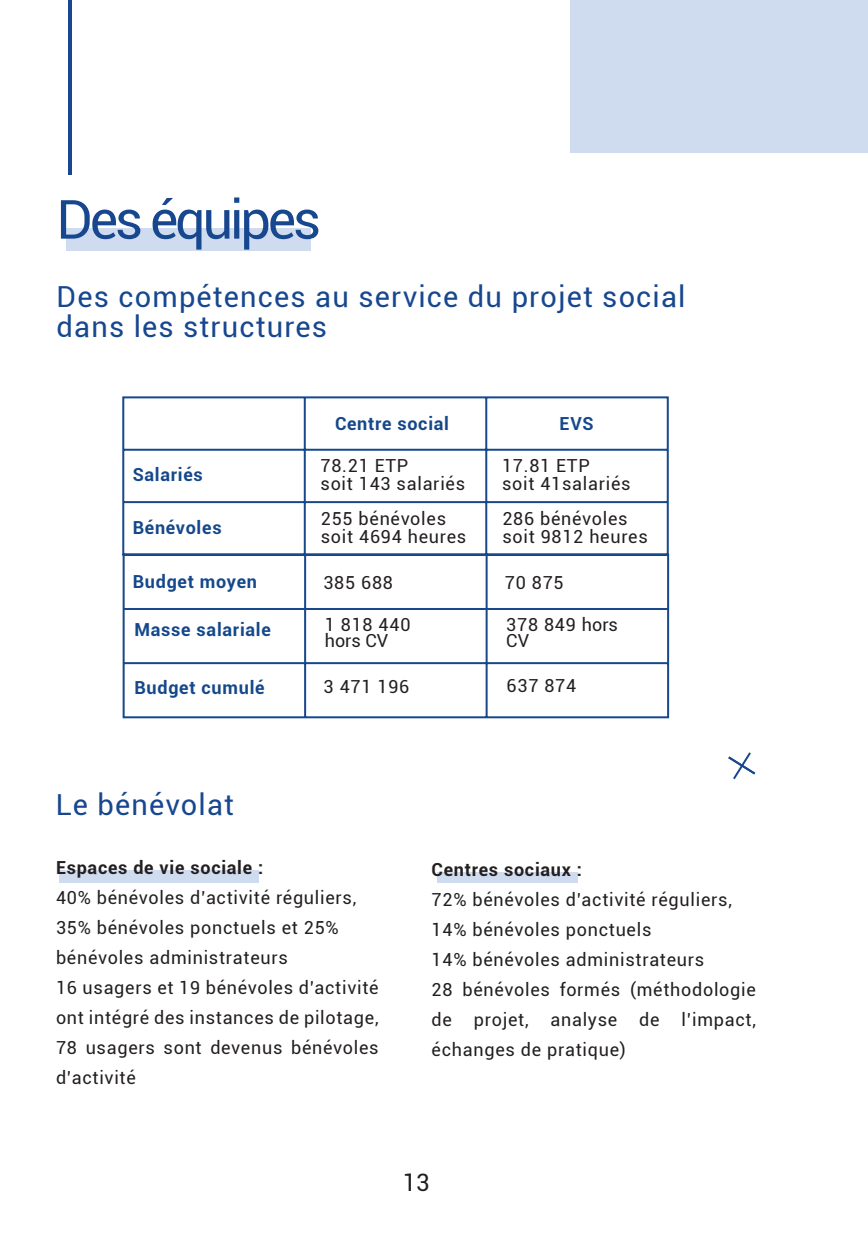
<style>
.page{position:relative;width:868px;height:1248px;background:#fff}
.page>*{position:absolute;margin:0;border:0;box-sizing:border-box;transform-origin:0 0}
.Title_60_pt{font:54px "Roboto";letter-spacing:-.06em;color:#17478e}
.Body_10_pt___Pink_Dr{font:29px/30px "Roboto";letter-spacing:.04em;color:#17478e}
.t1{font:24px "Roboto";color:#231f20}
.t2{font:18px/30px "Roboto";letter-spacing:.04em;color:#231f20}
.t3{font:700 18px "Roboto";letter-spacing:.04em;color:#15488b}
.t4{font:700 18px "Roboto";letter-spacing:.04em;color:#231f20}
.t5{font:18px/16px "Roboto";letter-spacing:.02em;color:#231f20}
</style>
<div class="page">
<div style="left:66px;top:228px;width:245px;height:23px;background:#cfdbef"></div>
<hr style="left:68px;top:0;width:3px;height:174px;background:#184790">
<div style="left:570px;top:0;width:297px;height:152px;background:#cfdbef"></div>
<svg style="left:728px;top:752px;width:28px;height:28px"></svg>
<svg style="left:122px;top:396px;width:548px;height:323px"></svg>
<div style="left:437px;top:871px;width:140px;height:11px;background:#cfdbef"></div>
<div style="left:59px;top:870px;width:199px;height:13px;background:#cfdbef"></div>
<p class="Title_60_pt" style="left:56px;top:181px;width:266px">Des équipes</p>
<p class="Body_10_pt___Pink_Dr" style="left:57px;top:280px;width:630px">Des compétences au service du projet social dans les structures</p>
<p class="t3" style="left:133px;top:462px;width:72px">Salariés</p>
<p class="t3" style="left:133px;top:514px;width:90px">Bénévoles</p>
<p class="t3" style="left:133px;top:568px;width:126px">Budget moyen</p>
<p class="t3" style="left:134px;top:617px;width:138px">Masse salariale</p>
<p class="t3" style="left:134px;top:675px;width:132px">Budget cumulé</p>
<p class="Body_10_pt___Pink_Dr" style="left:56px;top:788px;width:180px">Le bénévolat</p>
<p class="t3" style="left:335px;top:411px;width:115px">Centre social</p>
<p class="t3" style="left:559px;top:411px;width:36px">EVS</p>
<p class="t2" style="left:320px;top:450px;width:89px">78.21 ETP</p>
<p class="t2" style="left:320px;top:468px;width:146px">soit 143 salariés</p>
<p class="t2" style="left:321px;top:503px;width:127px">255 bénévoles</p>
<p class="t2" style="left:321px;top:521px;width:147px">soit 4694 heures</p>
<p class="t2" style="left:323px;top:566px;width:71px">385 688</p>
<p class="t5" style="left:325px;top:616px;width:87px">1 818 440 hors CV</p>
<p class="t2" style="left:323px;top:670px;width:87px">3 471 196</p>
<p class="t2" style="left:502px;top:450px;width:89px">17.81 ETP</p>
<p class="t2" style="left:502px;top:468px;width:130px">soit 41salariés</p>
<p class="t2" style="left:502px;top:503px;width:127px">286 bénévoles</p>
<p class="t2" style="left:502px;top:521px;width:147px">soit 9812 heures</p>
<p class="t2" style="left:505px;top:566px;width:60px">70 875</p>
<p class="t5" style="left:506px;top:616px;width:113px">378 849 hors<br>CV</p>
<p class="t2" style="left:506px;top:670px;width:71px">637 874</p>
<p class="t4" style="left:56px;top:855px;width:209px">Espaces de vie sociale :</p>
<p class="t2" style="left:56px;top:882px;width:302px">40% bénévoles d’activité réguliers,</p>
<p class="t2" style="left:56px;top:912px;width:284px">35% bénévoles ponctuels et 25% bénévoles administrateurs</p>
<p class="t2" style="left:56px;top:972px;width:324px">16 usagers et 19 bénévoles d’activité ont intégré des instances de pilotage,</p>
<p class="t2" style="left:56px;top:1032px;width:324px">78 usagers sont devenus bénévoles d’activité</p>
<p class="t4" style="left:431px;top:857px;width:152px">Centres sociaux :</p>
<p class="t2" style="left:431px;top:884px;width:302px">72% bénévoles d’activité réguliers,</p>
<p class="t2" style="left:431px;top:914px;width:221px">14% bénévoles ponctuels</p>
<p class="t2" style="left:431px;top:944px;width:274px">14% bénévoles administrateurs</p>
<p class="t2" style="left:431px;top:974px;width:326px;text-align:justify">28 bénévoles formés (méthodologie de projet, analyse de l’impact, échanges de pratique)</p>
<h3 class="t1" style="left:403px;top:1165px;width:29px">13</h3>
</div>
